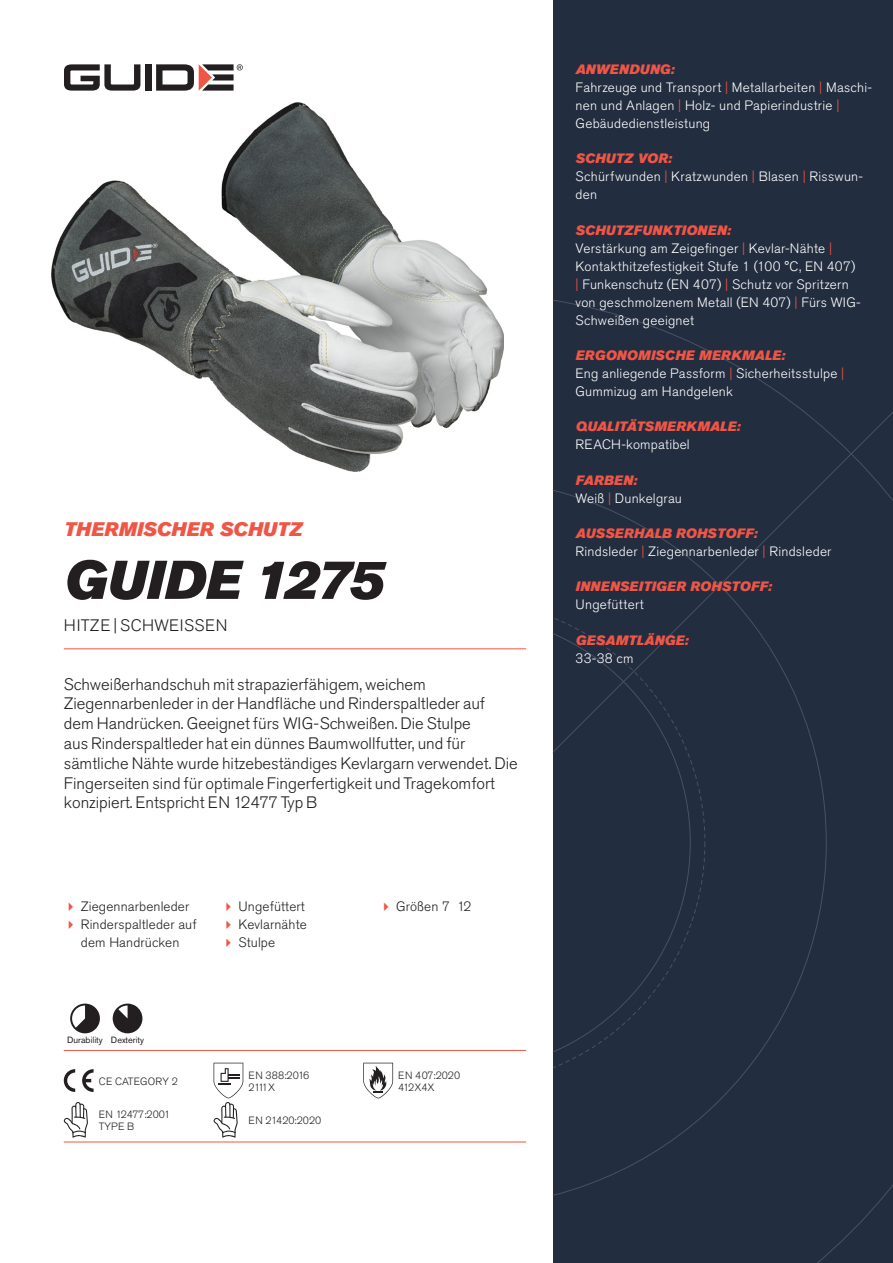
<style>
.page{position:relative;width:893px;height:1263px;background:#fff}
.page>*{position:absolute;margin:0;border:0;box-sizing:border-box;transform-origin:0 0}
.Rubrik{font:italic 54px "Akzidenz Grotesk Pro Super";color:#231f20}
.Överrubrik{font:italic 19.5px "Akzidenz Grotesk Pro Super";letter-spacing:.005em;color:#f05545}
.Ingress{font:300 16.5px/19.8px "Akzidenz Grotesk Pro";color:#231f20}
.Product_-_AltSegment{font:300 16.5px "Akzidenz Grotesk Pro";letter-spacing:.03em;color:#231f20}
.Produkt_-_Brödtext{font:300 13.5px/18px "Akzidenz Grotesk Pro";letter-spacing:.02em;color:#fff}
.Produkt_-_Namn{font:italic 13.5px "Akzidenz Grotesk Pro Super";letter-spacing:.015em;color:#f05545}
.t1{font:300 13.5px/18px "Akzidenz Grotesk Pro";letter-spacing:.01em;color:#231f20}
.t2{font:300 10.5px "Akzidenz Grotesk Pro";color:#231f20}
.t3{font:300 10.5px "Akzidenz Grotesk Pro";letter-spacing:-.02em;color:#231f20}
.Produkt_-_Egenskaper{font:9px "Akzidenz Grotesk Pro";color:#231f20}
.s1{color:#f05545}
</style>
<div class="page">
<div style="left:145px;top:64px;width:7px;height:27px;background:#231f20"></div>
<svg style="left:156px;top:64px;width:87px;height:27px"></svg>
<svg style="left:64px;top:64px;width:76px;height:27px"></svg>
<div style="left:553px;top:0;width:340px;height:1263px;background:#222d3f"></div>
<svg style="left:553px;top:300px;width:340px;height:963px"></svg>
<hr style="left:64px;top:1050px;width:462px;height:1px;background:#f05545">
<hr style="left:64px;top:1142px;width:462px;height:1px;background:#f05545">
<svg style="left:70px;top:1003px;width:30px;height:30px"></svg>
<svg style="left:113px;top:1003px;width:29px;height:30px"></svg>
<svg style="left:64px;top:1069px;width:11px;height:23px"></svg>
<svg style="left:82px;top:1069px;width:12px;height:23px"></svg>
<svg style="left:363px;top:1063px;width:30px;height:35px"></svg>
<svg style="left:64px;top:1102px;width:24px;height:36px"></svg>
<svg style="left:214px;top:1063px;width:29px;height:75px"></svg>
<img style="left:52px;top:102px;width:451px;height:370px">
<hr style="left:64px;top:648px;width:462px;height:1px;background:#f05545">
<p class="Överrubrik" style="left:64px;top:517px;width:240px">THERMISCHER SCHUTZ</p>
<p class="Rubrik" style="left:64px;top:545px;width:321px">GUIDE 1275</p>
<p class="Product_-_AltSegment" style="left:64px;top:615px;width:165px">HITZE | SCHWEISSEN</p>
<p class="Ingress" style="left:64px;top:674px;width:455px">Schweißerhandschuh mit strapazierfähigem, weichem Ziegennarbenleder in der Handfläche und Rinderspaltleder auf dem Handrücken. Geeignet fürs WIG-Schweißen. Die Stulpe<br>aus Rinderspaltleder hat ein dünnes Baumwollfutter, und für sämtliche Nähte wurde hitzebeständiges Kevlargarn verwendet. Die Fingerseiten sind für optimale Fingerfertigkeit und Tragekomfort konzipiert. Entspricht EN 12477 Typ B</p>
<p class="t1" style="left:81px;top:897px;width:110px">Ziegennarbenleder</p>
<p class="t1" style="left:81px;top:915px;width:117px">Rinderspaltleder auf dem Handrücken</p>
<p class="Produkt_-_Egenskaper" style="left:67px;top:1034px;width:37px">Durability</p>
<p class="Produkt_-_Egenskaper" style="left:111px;top:1034px;width:35px">Dexterity</p>
<p class="t2" style="left:99px;top:1074px;width:81px">CE CATEGORY 2</p>
<p class="t3" style="left:99px;top:1107px;width:73px">EN 12477:2001</p>
<p class="t2" style="left:99px;top:1119px;width:37px">TYPE B</p>
<p class="t1" style="left:238px;top:897px;width:68px">Ungefüttert</p>
<p class="t1" style="left:238px;top:915px;width:70px">Kevlarnähte</p>
<p class="t1" style="left:238px;top:933px;width:38px">Stulpe</p>
<p class="t2" style="left:248px;top:1068px;width:62px">EN 388:2016</p>
<p class="t2" style="left:248px;top:1080px;width:28px">2111X</p>
<p class="t2" style="left:248px;top:1113px;width:74px">EN 21420:2020</p>
<p class="t1" style="left:396px;top:897px;width:77px">Größen 7‒12</p>
<p class="t2" style="left:398px;top:1068px;width:63px">EN 407:2020</p>
<p class="t2" style="left:398px;top:1080px;width:38px">412X4X</p>
<p class="Produkt_-_Namn" style="left:576px;top:60px;width:100px">ANWENDUNG:</p>
<p class="Produkt_-_Brödtext" style="left:576px;top:78px;width:298px">Fahrzeuge und Transport <span class="s1">|</span> Metallarbeiten <span class="s1">|</span> Maschi&shy;nen und Anlagen <span class="s1">|</span> Holz- und Papierindustrie <span class="s1">|<br></span>Gebäudedienstleistung</p>
<p class="Produkt_-_Namn" style="left:576px;top:150px;width:98px">SCHUTZ VOR:</p>
<p class="Produkt_-_Brödtext" style="left:576px;top:168px;width:289px">Schürfwunden <span class="s1">|</span> Kratzwunden <span class="s1">|</span> Blasen <span class="s1">|</span> Risswun&shy;den</p>
<p class="Produkt_-_Namn" style="left:576px;top:221px;width:157px">SCHUTZFUNKTIONEN:</p>
<p class="Produkt_-_Brödtext" style="left:576px;top:239px;width:287px">Verstärkung am Zeigefinger <span class="s1">|</span> Kevlar-Nähte <span class="s1">| </span>Kontakthitzefestigkeit Stufe 1 (100 °C, EN 407) <span class="s1">|</span> Funkenschutz (EN 407) <span class="s1">|</span> Schutz vor Spritzern von geschmolzenem Metall (EN 407) <span class="s1">|</span> Fürs WIG-Schweißen geeignet</p>
<p class="Produkt_-_Namn" style="left:576px;top:346px;width:211px">ERGONOMISCHE MERKMALE:</p>
<p class="Produkt_-_Brödtext" style="left:576px;top:364px;width:270px">Eng anliegende Passform <span class="s1">|</span> Sicherheitsstulpe <span class="s1">|<br></span>Gummizug am Handgelenk</p>
<p class="Produkt_-_Namn" style="left:576px;top:418px;width:166px">QUALITÄTSMERKMALE:</p>
<p class="Produkt_-_Brödtext" style="left:576px;top:436px;width:116px">REACH-kompatibel</p>
<p class="Produkt_-_Namn" style="left:576px;top:471px;width:63px">FARBEN:</p>
<p class="Produkt_-_Brödtext" style="left:576px;top:489px;width:108px">Weiß <span class="s1">|</span> Dunkelgrau</p>
<p class="Produkt_-_Namn" style="left:576px;top:524px;width:183px">AUSSERHALB ROHSTOFF:</p>
<p class="Produkt_-_Brödtext" style="left:576px;top:542px;width:257px">Rindsleder <span class="s1">|</span> Ziegennarbenleder <span class="s1">|</span> Rindsleder</p>
<p class="Produkt_-_Namn" style="left:576px;top:578px;width:198px">INNENSEITIGER ROHSTOFF:</p>
<p class="Produkt_-_Brödtext" style="left:576px;top:596px;width:70px">Ungefüttert</p>
<p class="Produkt_-_Namn" style="left:576px;top:631px;width:114px">GESAMTLÄNGE:</p>
<p class="Produkt_-_Brödtext" style="left:576px;top:649px;width:60px">33-38 cm</p>
</div>
